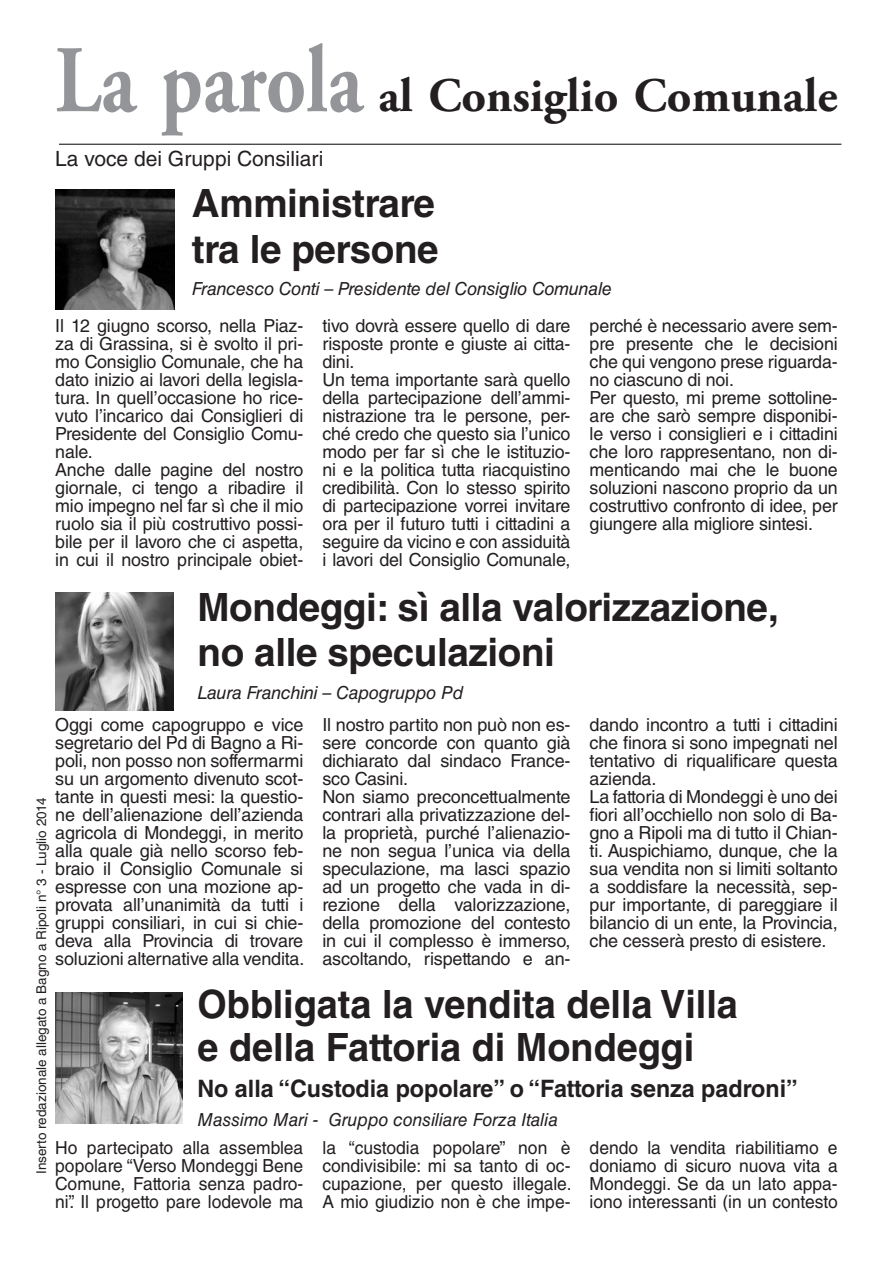
<style>
.page{position:relative;width:893px;height:1263px;background:#fff}
.page>*{position:absolute;margin:0;border:0;box-sizing:border-box;transform-origin:0 0}
.t1{font:700 48px "Adobe Garamond Pro";color:#231f20}
.t2{font:700 39px "Helvetica LT Std";letter-spacing:-.01em;color:#231f20}
.t3{font:700 24px "Helvetica LT Std";color:#231f20}
.t4{font:21px "Helvetica LT Std";color:#231f20}
.t5{font:18px/18px "Helvetica LT Std";letter-spacing:-.01em;color:#231f20;text-align:justify}
.t6{font:italic 18px "Helvetica LT Std";letter-spacing:-.01em;color:#231f20}
.t7{font:13.5px "Helvetica LT Std";color:#231f20}
.s1{font-size:95.1px;color:#939598}
</style>
<div class="page">
<hr style="left:59px;top:144px;width:782px;height:1px;background:#231f20">
<img style="left:55px;top:189px;width:119px;height:121px">
<img style="left:55px;top:592px;width:119px;height:118px">
<img style="left:55px;top:992px;width:127px;height:131px">
<p class="t1" style="left:55px;top:68px;width:784px"><span class="s1">La parola</span> al Consiglio Comunale</p>
<p class="t4" style="left:55px;top:147px;width:270px">La voce dei Gruppi Consiliari</p>
<p class="t2" style="left:192px;top:180px;width:245px">Amministrare</p>
<p class="t2" style="left:192px;top:225px;width:248px">tra le persone</p>
<p class="t6" style="left:192px;top:278px;width:422px">Francesco Conti – Presidente del Consiglio Comunale</p>
<p class="t5" style="left:55px;top:317px;width:250px">Il 12 giugno scorso, nella Piaz&shy;za di Grassina, si è svolto il pri&shy;mo Consiglio Comunale, che ha dato inizio ai lavori della legisla&shy;tura. In quell’occasione ho rice&shy;vuto l’incarico dai Consiglieri di Presidente del Consiglio Comu&shy;nale.</p>
<p class="t5" style="left:55px;top:461px;width:250px">Anche dalle pagine del nostro giornale, ci tengo a ribadire il mio impegno nel far sì che il mio ruolo sia il più costruttivo possi&shy;bile per il lavoro che ci aspetta, in cui il nostro principale obiet-</p>
<p class="t5" style="left:322px;top:317px;width:250px">tivo dovrà essere quello di dare risposte pronte e giuste ai citta&shy;dini.</p>
<p class="t5" style="left:322px;top:371px;width:250px">Un tema importante sarà quello della partecipazione dell’ammi&shy;nistrazione tra le persone, per&shy;ché credo che questo sia l’unico modo per far sì che le istituzio&shy;ni e la politica tutta riacquistino credibilità. Con lo stesso spirito di partecipazione vorrei invitare ora per il futuro tutti i cittadini a seguire da vicino e con assiduità i lavori del Consiglio Comunale,</p>
<p class="t5" style="left:590px;top:317px;width:250px">perché è necessario avere sem&shy;pre presente che le decisioni che qui vengono prese riguarda&shy;no ciascuno di noi.</p>
<p class="t5" style="left:590px;top:389px;width:250px">Per questo, mi preme sottoline&shy;are che sarò sempre disponibi&shy;le verso i consiglieri e i cittadini che loro rappresentano, non di&shy;menticando mai che le buone soluzioni nascono proprio da un costruttivo confronto di idee, per giungere alla migliore sintesi.</p>
<p class="t2" style="left:197px;top:584px;width:583px">Mondeggi: sì alla valorizzazione,</p>
<p class="t2" style="left:197px;top:629px;width:359px">no alle speculazioni</p>
<p class="t6" style="left:197px;top:682px;width:268px">Laura Franchini – Capogruppo Pd</p>
<p class="t5" style="left:55px;top:715px;width:251px">Oggi come capogruppo e vice segretario del Pd di Bagno a Ri&shy;poli, non posso non soffermarmi su un argomento divenuto scot&shy;tante in questi mesi: la questio&shy;ne dell’alienazione dell’azienda agricola di Mondeggi, in merito alla quale già nello scorso feb&shy;braio il Consiglio Comunale si espresse con una mozione ap&shy;provata all’unanimità da tutti i gruppi consiliari, in cui si chie&shy;deva alla Provincia di trovare soluzioni alternative alla vendita.</p>
<p class="t5" style="left:322px;top:715px;width:250px">Il nostro partito non può non es&shy;sere concorde con quanto già dichiarato dal sindaco France&shy;sco Casini.</p>
<p class="t5" style="left:590px;top:715px;width:250px">dando incontro a tutti i cittadini che finora si sono impegnati nel tentativo di riqualificare questa azienda.</p>
<p class="t5" style="left:590px;top:787px;width:250px">La fattoria di Mondeggi è uno dei fiori all’occhiello non solo di Ba&shy;gno a Ripoli ma di tutto il Chian&shy;ti. Auspichiamo, dunque, che la sua vendita non si limiti soltanto a soddisfare la necessità, sep&shy;pur importante, di pareggiare il bilancio di un ente, la Provincia, che cesserà presto di esistere.</p>
<p class="t5" style="left:322px;top:787px;width:250px">Non siamo preconcettualmente contrari alla privatizzazione del&shy;la proprietà, purché l’alienazio&shy;ne non segua l’unica via della speculazione, ma lasci spazio ad un progetto che vada in di&shy;rezione della valorizzazione, della promozione del contesto in cui il complesso è immerso, ascoltando, rispettando e an-</p>
<p class="t7" style="left:33px;top:1174px;width:378px;rotate:-90deg">Inserto redazionale allegato a Bagno a Ripoli n° 3 - Luglio 2014</p>
<p class="t2" style="left:197px;top:980px;width:542px">Obbligata la vendita della Villa</p>
<p class="t2" style="left:197px;top:1024px;width:498px">e della Fattoria di Mondeggi</p>
<p class="t3" style="left:197px;top:1074px;width:602px">No alla “Custodia popolare” o “Fattoria senza padroni”</p>
<p class="t6" style="left:197px;top:1109px;width:362px">Massimo Mari - Gruppo consiliare Forza Italia</p>
<p class="t5" style="left:55px;top:1138px;width:250px">Ho partecipato alla assemblea popolare “Verso Mondeggi Bene Comune, Fattoria senza padro&shy;ni”. Il progetto pare lodevole ma</p>
<p class="t5" style="left:322px;top:1138px;width:251px">la “custodia popolare” non è condivisibile: mi sa tanto di oc&shy;cupazione, per questo illegale.<br>A mio giudizio non è che impe-</p>
<p class="t5" style="left:590px;top:1138px;width:250px">dendo la vendita riabilitiamo e doniamo di sicuro nuova vita a Mondeggi. Se da un lato appa&shy;iono interessanti (in un contesto</p>
</div>
